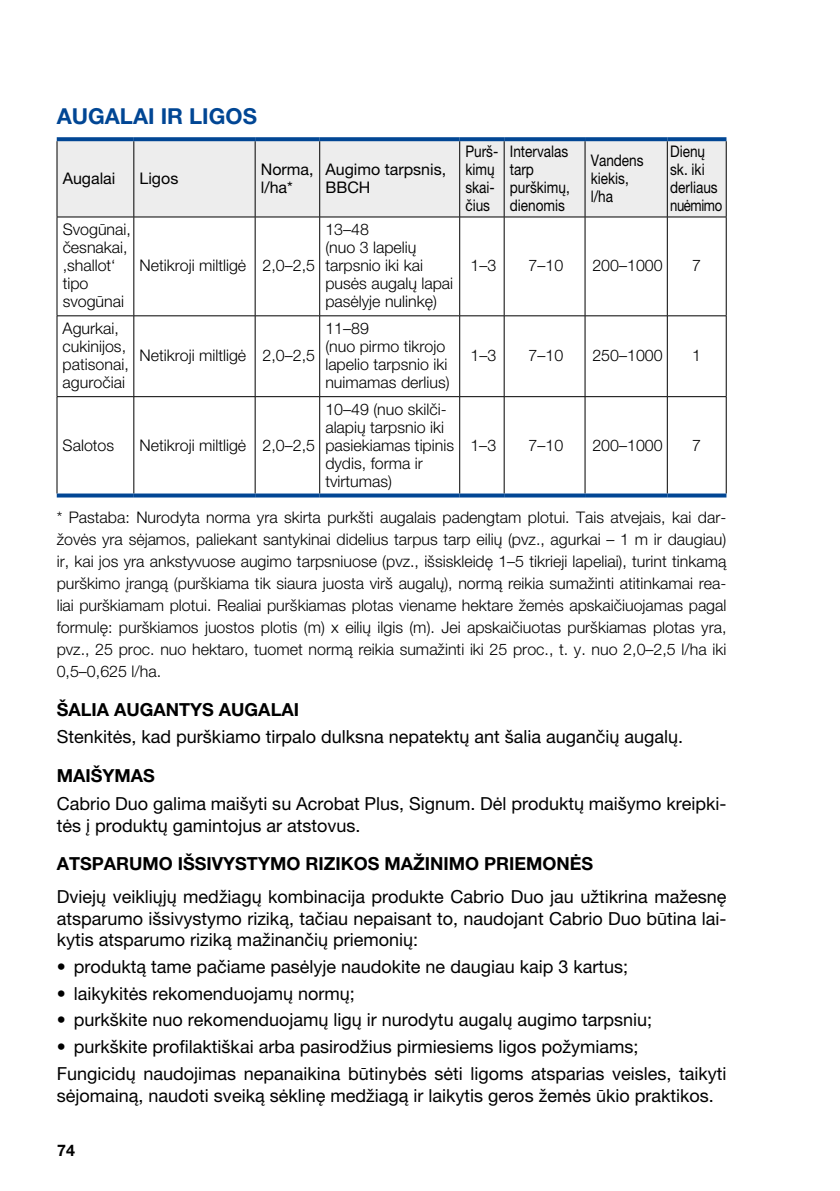
<style>
.page{position:relative;width:840px;height:1191px;background:#fff}
.page>*{position:absolute;margin:0;border:0;box-sizing:border-box;transform-origin:0 0}
.t1{font:700 22px "Helvetica Neue CEU";color:#014694}
.t2{font:18px/21.6px "Helvetica Neue CEU";color:#000}
.t3{font:700 18px "Helvetica Neue CEU";color:#000}
.t4{font:300 16px/18px "Helvetica Neue CEU";color:#000}
.t5{font:16px/18px "Helvetica Neue CEU";color:#000;scale:.85 1}
.t6{font:16px/18px "Helvetica Neue CEU";color:#000}
.t7{font:700 16px "Helvetica Neue CEU";color:#000}
</style>
<div class="page">
<div style="left:58px;top:141px;width:667px;height:76px;background:#ededed"></div>
<hr style="left:133px;top:141px;width:1px;height:76px;background:#000">
<hr style="left:255px;top:141px;width:1px;height:76px;background:#000">
<hr style="left:319px;top:141px;width:1px;height:76px;background:#000">
<hr style="left:459px;top:141px;width:1px;height:76px;background:#000">
<hr style="left:503px;top:141px;width:1px;height:76px;background:#000">
<hr style="left:584px;top:141px;width:1px;height:76px;background:#000">
<hr style="left:666px;top:141px;width:1px;height:76px;background:#000">
<hr style="left:133px;top:217px;width:1px;height:98px;background:#000">
<hr style="left:255px;top:217px;width:1px;height:98px;background:#000">
<hr style="left:319px;top:217px;width:1px;height:98px;background:#000">
<hr style="left:459px;top:217px;width:1px;height:98px;background:#000">
<hr style="left:503px;top:217px;width:1px;height:98px;background:#000">
<hr style="left:584px;top:217px;width:1px;height:98px;background:#000">
<hr style="left:666px;top:217px;width:1px;height:98px;background:#000">
<hr style="left:57px;top:315px;width:77px;height:1px;background:#000">
<hr style="left:134px;top:315px;width:121px;height:1px;background:#000">
<hr style="left:133px;top:316px;width:1px;height:80px;background:#000">
<hr style="left:255px;top:315px;width:64px;height:1px;background:#000">
<hr style="left:255px;top:316px;width:1px;height:80px;background:#000">
<hr style="left:319px;top:315px;width:140px;height:1px;background:#000">
<hr style="left:319px;top:316px;width:1px;height:80px;background:#000">
<hr style="left:459px;top:315px;width:45px;height:1px;background:#000">
<hr style="left:459px;top:316px;width:1px;height:80px;background:#000">
<hr style="left:504px;top:315px;width:80px;height:1px;background:#000">
<hr style="left:503px;top:316px;width:1px;height:80px;background:#000">
<hr style="left:584px;top:315px;width:83px;height:1px;background:#000">
<hr style="left:584px;top:316px;width:1px;height:80px;background:#000">
<hr style="left:667px;top:315px;width:59px;height:1px;background:#000">
<hr style="left:666px;top:316px;width:1px;height:80px;background:#000">
<hr style="left:133px;top:397px;width:1px;height:96px;background:#000">
<hr style="left:255px;top:397px;width:1px;height:96px;background:#000">
<hr style="left:319px;top:397px;width:1px;height:96px;background:#000">
<hr style="left:459px;top:397px;width:1px;height:96px;background:#000">
<hr style="left:503px;top:397px;width:1px;height:96px;background:#000">
<hr style="left:584px;top:397px;width:1px;height:96px;background:#000">
<hr style="left:666px;top:397px;width:1px;height:96px;background:#000">
<hr style="left:57px;top:217px;width:1px;height:98px;background:#000">
<hr style="left:725px;top:217px;width:1px;height:98px;background:#000">
<hr style="left:57px;top:316px;width:1px;height:80px;background:#000">
<hr style="left:725px;top:316px;width:1px;height:80px;background:#000">
<svg style="left:57px;top:137px;width:77px;height:4px"></svg>
<svg style="left:134px;top:137px;width:121px;height:4px"></svg>
<svg style="left:255px;top:137px;width:64px;height:4px"></svg>
<svg style="left:319px;top:137px;width:140px;height:4px"></svg>
<svg style="left:459px;top:137px;width:45px;height:4px"></svg>
<svg style="left:504px;top:137px;width:80px;height:4px"></svg>
<svg style="left:584px;top:137px;width:83px;height:4px"></svg>
<svg style="left:667px;top:137px;width:59px;height:4px"></svg>
<hr style="left:57px;top:141px;width:1px;height:76px;background:#000">
<hr style="left:725px;top:141px;width:1px;height:76px;background:#000">
<hr style="left:57px;top:217px;width:77px;height:1px;background:#000">
<hr style="left:134px;top:217px;width:121px;height:1px;background:#000">
<hr style="left:255px;top:217px;width:64px;height:1px;background:#000">
<hr style="left:319px;top:217px;width:140px;height:1px;background:#000">
<hr style="left:459px;top:217px;width:45px;height:1px;background:#000">
<hr style="left:504px;top:217px;width:80px;height:1px;background:#000">
<hr style="left:584px;top:217px;width:83px;height:1px;background:#000">
<hr style="left:667px;top:217px;width:59px;height:1px;background:#000">
<hr style="left:57px;top:396px;width:77px;height:1px;background:#000">
<hr style="left:57px;top:397px;width:1px;height:96px;background:#000">
<hr style="left:134px;top:396px;width:121px;height:1px;background:#000">
<hr style="left:255px;top:396px;width:64px;height:1px;background:#000">
<hr style="left:319px;top:396px;width:140px;height:1px;background:#000">
<hr style="left:459px;top:396px;width:45px;height:1px;background:#000">
<hr style="left:504px;top:396px;width:80px;height:1px;background:#000">
<hr style="left:584px;top:396px;width:83px;height:1px;background:#000">
<hr style="left:667px;top:396px;width:59px;height:1px;background:#000">
<hr style="left:725px;top:397px;width:1px;height:96px;background:#000">
<svg style="left:57px;top:493px;width:77px;height:4px"></svg>
<svg style="left:134px;top:493px;width:121px;height:4px"></svg>
<svg style="left:255px;top:493px;width:64px;height:4px"></svg>
<svg style="left:319px;top:493px;width:140px;height:4px"></svg>
<svg style="left:459px;top:493px;width:45px;height:4px"></svg>
<svg style="left:504px;top:493px;width:80px;height:4px"></svg>
<svg style="left:584px;top:493px;width:83px;height:4px"></svg>
<svg style="left:667px;top:493px;width:59px;height:4px"></svg>
<h1 class="t1" style="left:57px;top:102px;width:201px">AUGALAI IR LIGOS</h1>
<p class="t6" style="left:63px;top:169px;width:54px">Augalai</p>
<p class="t6" style="left:139px;top:169px;width:40px">Ligos</p>
<p class="t6" style="left:261px;top:160px;width:54px">Norma, l/ha*</p>
<p class="t6" style="left:325px;top:160px;width:122px">Augimo tarpsnis,<br>BBCH</p>
<p class="t4" style="left:63px;top:220px;width:70px">Svogūnai, česnakai, ‚shallot‘ tipo svogūnai</p>
<p class="t4" style="left:63px;top:319px;width:68px">Agurkai, cukinijos, patisonai, aguročiai</p>
<p class="t4" style="left:139px;top:256px;width:177px">Netikroji miltligė 2,0–2,5</p>
<p class="t4" style="left:139px;top:346px;width:177px">Netikroji miltligė 2,0–2,5</p>
<p class="t4" style="left:63px;top:436px;width:53px">Salotos</p>
<p class="t4" style="left:139px;top:436px;width:177px">Netikroji miltligė 2,0–2,5</p>
<p class="t4" style="left:325px;top:220px;width:129px">13–48<br>(nuo 3 lapelių tarpsnio iki kai pusės augalų lapai pasėlyje nulinkę)</p>
<p class="t4" style="left:325px;top:319px;width:126px">11–89<br>(nuo pirmo tikrojo lapelio tarpsnio iki nuimamas derlius)</p>
<p class="t4" style="left:325px;top:400px;width:130px">10–49 (nuo skilči&shy;alapių tarpsnio iki pasiekiamas tipinis dydis, forma ir tvirtumas)</p>
<p class="t5" style="left:465px;top:142px;width:40px">Purš&shy;kimų skai&shy;čius</p>
<p class="t5" style="left:509px;top:142px;width:72px">Intervalas tarp purškimų, dienomis</p>
<p class="t5" style="left:590px;top:151px;width:64px">Vandens kiekis, l/ha</p>
<p class="t5" style="left:669px;top:142px;width:63px">Dienų sk. iki derliaus nuėmimo</p>
<p class="t4" style="left:470px;top:256px;width:27px">1–3</p>
<p class="t4" style="left:528px;top:256px;width:36px">7–10</p>
<p class="t4" style="left:592px;top:256px;width:72px">200–1000</p>
<p class="t4" style="left:692px;top:256px;width:10px">7</p>
<p class="t4" style="left:470px;top:346px;width:27px">1–3</p>
<p class="t4" style="left:528px;top:346px;width:36px">7–10</p>
<p class="t4" style="left:592px;top:346px;width:72px">250–1000</p>
<p class="t4" style="left:692px;top:346px;width:10px">1</p>
<p class="t4" style="left:470px;top:436px;width:27px">1–3</p>
<p class="t4" style="left:528px;top:436px;width:36px">7–10</p>
<p class="t4" style="left:592px;top:436px;width:72px">200–1000</p>
<p class="t4" style="left:691px;top:436px;width:10px">7</p>
<p class="t4" style="left:57px;top:506px;width:671px;line-height:22px;text-align:justify">* Pastaba: Nurodyta norma yra skirta purkšti augalais padengtam plotui. Tais atvejais, kai dar&shy;žovės yra sėjamos, paliekant santykinai didelius tarpus tarp eilių (pvz., agurkai – 1 m ir daugiau) ir, kai jos yra ankstyvuose augimo tarpsniuose (pvz., išsiskleidę 1–5 tikrieji lapeliai), turint tinkamą purškimo įrangą (purškiama tik siaura juosta virš augalų), normą reikia sumažinti atitinkamai rea&shy;liai purškiamam plotui. Realiai purškiamas plotas viename hektare žemės apskaičiuojamas pagal formulę: purškiamos juostos plotis (m) x eilių ilgis (m). Jei apskaičiuotas purškiamas plotas yra, pvz., 25 proc. nuo hektaro, tuomet normą reikia sumažinti iki 25 proc., t. y. nuo 2,0–2,5 l/ha iki 0,5–0,625 l/ha.</p>
<p class="t3" style="left:57px;top:698px;width:23px">ŠALIA</p>
<p class="t3" style="left:114px;top:698px;width:14px">AUGAN</p>
<p class="t3" style="left:179px;top:698px;width:52px">TYS AUGALAI</p>
<p class="t2" style="left:57px;top:725px;width:627px">Stenkitės, kad purškiamo tirpalo dulksna nepatektų ant šalia augančių augalų.</p>
<p class="t3" style="left:57px;top:764px;width:99px">MAIŠYMAS</p>
<p class="t2" style="left:57px;top:792px;width:670px">Cabrio Duo galima maišyti su Acrobat Plus, Signum. Dėl produktų maišymo kreipki&shy;tės į produktų gamintojus ar atstovus.</p>
<p class="t3" style="left:57px;top:852px;width:537px">ATSPARUMO IŠSIVYSTYMO RIZIKOS MAŽINIMO PRIEMONĖS</p>
<p class="t2" style="left:57px;top:885px;width:671px;text-align:justify">Dviejų veikliųjų medžiagų kombinacija produkte Cabrio Duo jau užtikrina mažesnę atsparumo išsivystymo riziką, tačiau nepaisant to, naudojant Cabrio Duo būtina lai&shy;kytis atsparumo riziką mažinančių priemonių:</p>
<p class="t2" style="left:57px;top:955px;width:572px">• produktą tame pačiame pasėlyje naudokite ne daugiau kaip 3 kartus;</p>
<p class="t2" style="left:57px;top:982px;width:299px">• laikykitės rekomenduojamų normų;</p>
<p class="t2" style="left:57px;top:1009px;width:596px">• purkškite nuo rekomenduojamų ligų ir nurodytu augalų augimo tarpsniu;</p>
<p class="t2" style="left:57px;top:1032px;width:670px;line-height:27.2px">• purkškite profilaktiškai arba pasirodžius pirmiesiems ligos požymiams;<br>Fungicidų naudojimas nepanaikina būtinybės sėti ligoms atsparias veisles, taikyti</p>
<p class="t2" style="left:57px;top:1084px;width:658px">sėjomainą, naudoti sveiką sėklinę medžiagą ir laikytis geros žemės ūkio praktikos.</p>
<p class="t7" style="left:57px;top:1140px;width:19px">74</p>
</div>
